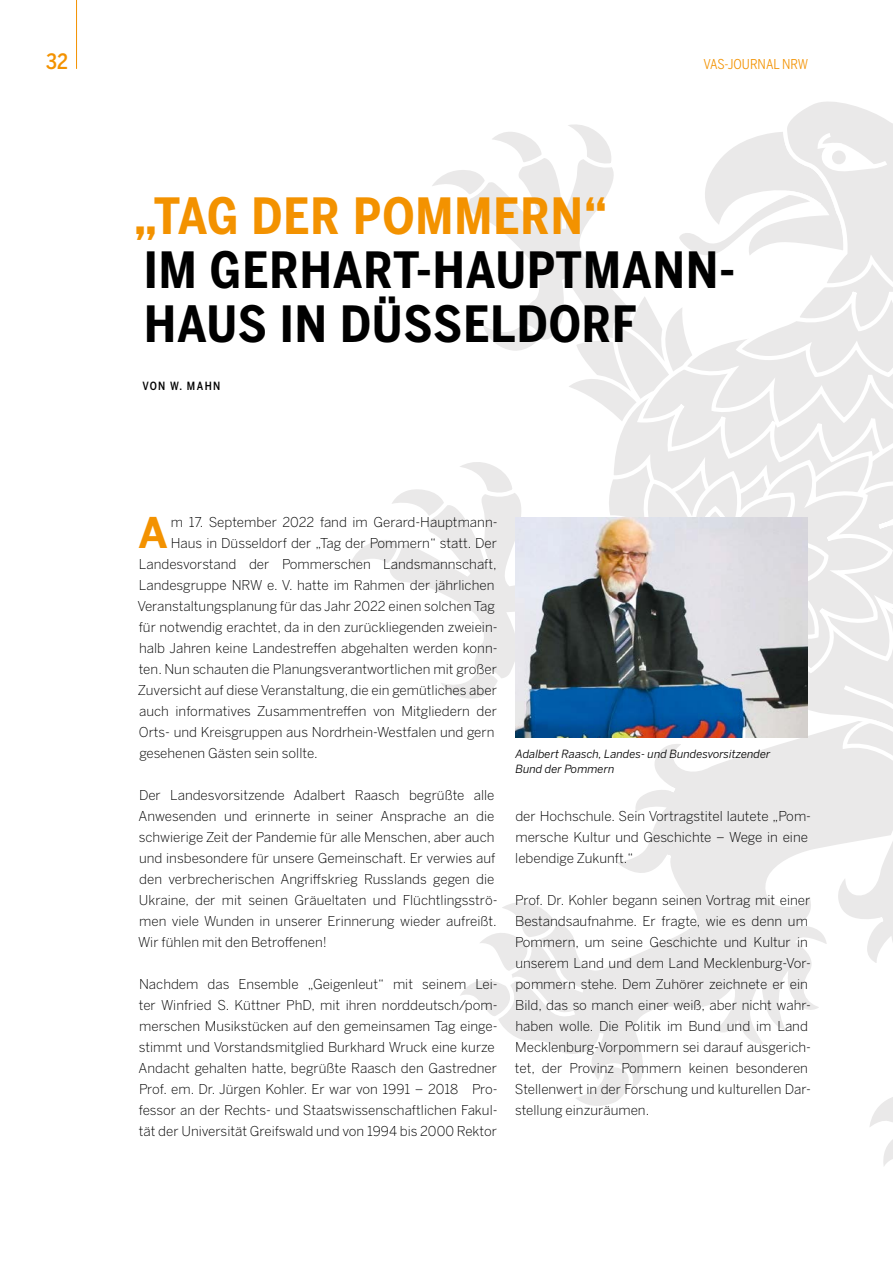
<style>
.page{position:relative;width:893px;height:1263px;background:#fff}
.page>*{position:absolute;margin:0;border:0;box-sizing:border-box;transform-origin:0 0}
.Titel_1{font:700 49.5px/54px "Benton Sans Cond";letter-spacing:.02em;color:#000}
.Fließtext_-_Initi{font:700 41.85px "Benton Sans";color:#f39200}
.t1{font:500 21px "Benton Sans Cond";color:#f39200}
.Fließtext{font:300 13.5px/21px "Benton Sans";color:#000}
.Fließtext_-_Initi-2{font:300 13.5px "Benton Sans";color:#000}
.t2{font:13.5px "Benton Sans Cond";color:#f39200}
.BU_pos{font:italic 11.25px/15px "Benton Sans";color:#000}
.autor{font:500 11.25px "Benton Sans Cond";letter-spacing:.12em;color:#000}
.s1{color:#f39200}
</style>
<div class="page">
<svg style="left:500px;top:777px;width:197px;height:277px"></svg>
<svg style="left:567px;top:1029px;width:76px;height:77px"></svg>
<svg style="left:460px;top:885px;width:127px;height:137px"></svg>
<svg style="left:697px;top:777px;width:196px;height:267px"></svg>
<svg style="left:869px;top:1097px;width:24px;height:69px"></svg>
<svg style="left:349px;top:101px;width:544px;height:676px"></svg>
<img style="left:515px;top:517px;width:293px;height:220px">
<hr style="left:76px;top:0;width:1px;height:69px;background:#f39200">
<p class="t1" style="left:46px;top:49px;width:23px">32</p>
<p class="t2" style="left:703px;top:56px;width:106px">VAS-JOURNAL NRW</p>
<h1 class="Titel_1" style="left:134px;top:189px;width:602px"><span class="s1">„TAG DER POMMERN“<br></span>IM GERHART-HAUPTMANN-<br>HAUS IN DÜSSELDORF</h1>
<p class="autor" style="left:142px;top:379px;width:80px">VON W. MAHN</p>
<p class="Fließtext_-_Initi" style="left:138px;top:507px;width:31px">A</p>
<p class="Fließtext_-_Initi-2" style="left:171px;top:514px;width:328px">m 17. September 2022 fand im Gerard-Hauptmann-</p>
<p class="Fließtext_-_Initi-2" style="left:171px;top:535px;width:328px">Haus in Düsseldorf der „Tag der Pommern“ statt. Der</p>
<p class="Fließtext_-_Initi-2" style="left:139px;top:556px;width:359px">Landesvorstand der Pommerschen Landsmannschaft,</p>
<p class="Fließtext_-_Initi-2" style="left:139px;top:577px;width:357px">Landesgruppe NRW e. V. hatte im Rahmen der jährlichen</p>
<p class="Fließtext_-_Initi-2" style="left:138px;top:598px;width:359px">Veranstaltungsplanung für das Jahr 2022 einen solchen Tag</p>
<p class="Fließtext_-_Initi-2" style="left:139px;top:619px;width:360px">für notwendig erachtet, da in den zurückliegenden zweiein-</p>
<p class="Fließtext_-_Initi-2" style="left:139px;top:640px;width:360px">halb Jahren keine Landestreffen abgehalten werden konn-</p>
<p class="Fließtext_-_Initi-2" style="left:139px;top:661px;width:360px">ten. Nun schauten die Planungsverantwortlichen mit großer</p>
<p class="Fließtext_-_Initi-2" style="left:138px;top:682px;width:361px">Zuversicht auf diese Veranstaltung, die ein gemütliches aber</p>
<p class="Fließtext_-_Initi-2" style="left:139px;top:703px;width:359px">auch informatives Zusammentreffen von Mitgliedern der</p>
<p class="Fließtext_-_Initi-2" style="left:139px;top:724px;width:357px">Orts- und Kreisgruppen aus Nordrhein-Westfalen und gern</p>
<p class="Fließtext_-_Initi-2" style="left:139px;top:745px;width:180px">gesehenen Gästen sein sollte.</p>
<p class="Fließtext" style="left:138px;top:784px;width:361px">Der Landesvorsitzende Adalbert Raasch begrüßte alle Anwesenden und erinnerte in seiner Ansprache an die schwierige Zeit der Pandemie für alle Menschen, aber auch und insbesondere für unsere Gemeinschaft. Er verwies auf den verbrecherischen Angriffskrieg Russlands gegen die Ukraine, der mit seinen Gräueltaten und Flüchtlingsströ&shy;men viele Wunden in unserer Erinnerung wieder aufreißt.<br>Wir fühlen mit den Betroffenen!</p>
<p class="Fließtext" style="left:139px;top:973px;width:361px">Nachdem das Ensemble „Geigenleut“ mit seinem Lei&shy;ter Winfried S. Küttner PhD, mit ihren norddeutsch/pom&shy;merschen Musikstücken auf den gemeinsamen Tag einge&shy;stimmt und Vorstandsmitglied Burkhard Wruck eine kurze Andacht gehalten hatte, begrüßte Raasch den Gastredner Prof. em. Dr. Jürgen Kohler. Er war von 1991 – 2018 Pro&shy;fessor an der Rechts- und Staatswissenschaftlichen Fakul&shy;tät der Universität Greifswald und von 1994 bis 2000 Rektor</p>
<p class="BU_pos" style="left:515px;top:746px;width:257px">Adalbert Raasch, Landes- und Bundesvorsitzender<br>Bund der Pommern</p>
<p class="Fließtext" style="left:515px;top:805px;width:297px">der Hochschule. Sein Vortragstitel lautete „Pom&shy;mersche Kultur und Geschichte – Wege in eine lebendige Zukunft.“</p>
<p class="Fließtext" style="left:515px;top:889px;width:298px">Prof. Dr. Kohler begann seinen Vortrag mit einer Bestandsaufnahme. Er fragte, wie es denn um Pommern, um seine Geschichte und Kultur in unserem Land und dem Land Mecklenburg-Vor&shy;pommern stehe. Dem Zuhörer zeichnete er ein Bild, das so manch einer weiß, aber nicht wahr&shy;haben wolle. Die Politik im Bund und im Land Mecklenburg-Vorpommern sei darauf ausgerich&shy;tet, der Provinz Pommern keinen besonderen Stellenwert in der Forschung und kulturellen Dar&shy;stellung einzuräumen.</p>
</div>
